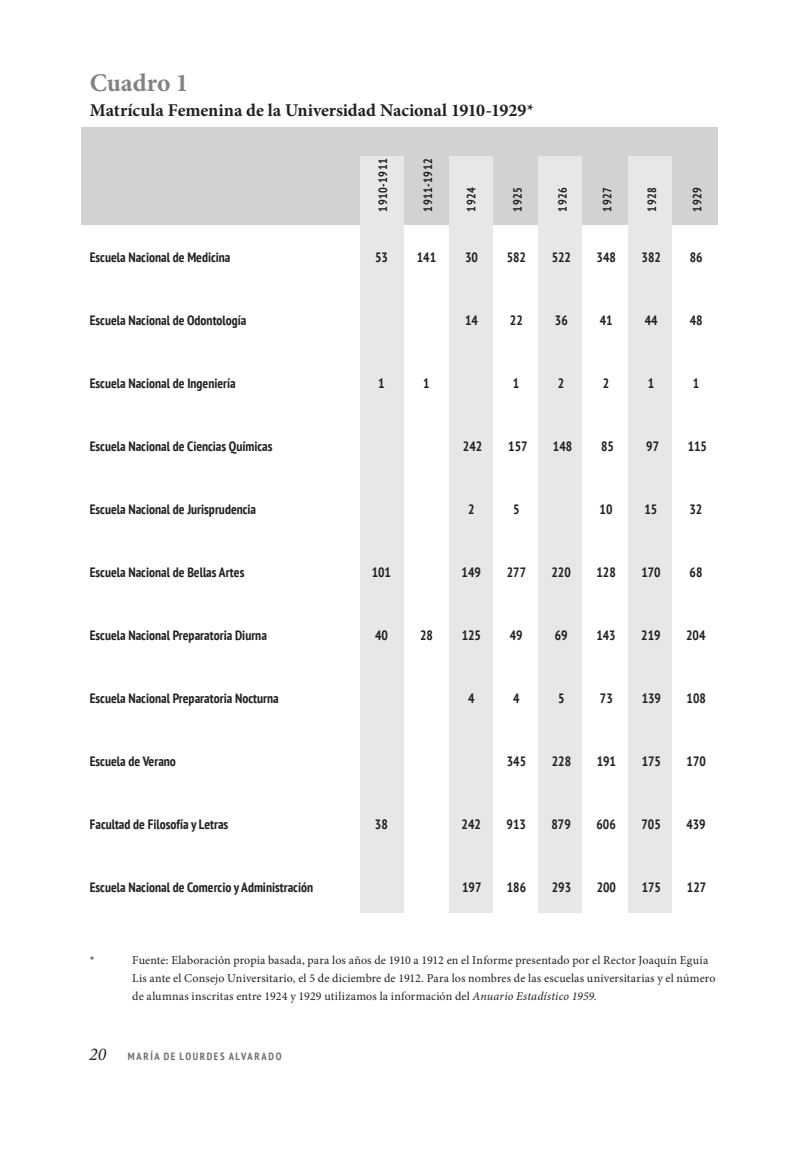
<style>
.page{position:relative;width:808px;height:1149px;background:#fff}
.page>*{position:absolute;margin:0;border:0;box-sizing:border-box;transform-origin:0 0}
.t1{font:700 25.5px "Minion Pro";letter-spacing:-.005em;color:#808285}
.t2{font:700 18px "Minion Pro";letter-spacing:-.005em;color:#231f20}
.t3{font:700 condensed 13.5px "PT Sans";color:#231f20}
.t4{font:12px/18px "Minion Pro";letter-spacing:.01em;color:#231f20}
.t5{font:700 condensed 12px "PT Sans";letter-spacing:.04em;color:#231f20}
.t6{font:700 condensed 10.5px "PT Sans";letter-spacing:.15em;color:#6c6d70}
.s1{font-style:italic}
.s2{font-family:"Minion Pro";font-weight:400;font-style:italic;font-stretch:normal;font-size:18px;color:#231f20}
</style>
<div class="page">
<div style="left:81px;top:128px;width:637px;height:97px;background:#d1d2d4"></div>
<div style="left:628px;top:156px;width:44px;height:756px;background:#e6e7e9"></div>
<div style="left:539px;top:156px;width:43px;height:756px;background:#e6e7e9"></div>
<div style="left:449px;top:156px;width:43px;height:756px;background:#e6e7e9"></div>
<div style="left:360px;top:156px;width:43px;height:756px;background:#e6e7e9"></div>
<h1 class="t1" style="left:90px;top:65px;width:100px">Cuadro 1</h1>
<h2 class="t2" style="left:90px;top:98px;width:446px">Matrícula Femenina de la Universidad Nacional 1910-1929*</h2>
<p class="t5" style="left:375px;top:212px;width:55px;rotate:-90deg">1910-1911</p>
<p class="t5" style="left:420px;top:212px;width:55px;rotate:-90deg">1911-1912</p>
<p class="t5" style="left:463px;top:212px;width:26px;rotate:-90deg">1924</p>
<p class="t5" style="left:509px;top:212px;width:26px;rotate:-90deg">1925</p>
<p class="t5" style="left:554px;top:212px;width:26px;rotate:-90deg">1926</p>
<p class="t5" style="left:599px;top:212px;width:26px;rotate:-90deg">1927</p>
<p class="t5" style="left:644px;top:212px;width:26px;rotate:-90deg">1928</p>
<p class="t5" style="left:689px;top:212px;width:26px;rotate:-90deg">1929</p>
<p class="t3" style="left:90px;top:248px;width:142px">Escuela Nacional de Medicina</p>
<p class="t3" style="left:375px;top:248px;width:14px">53</p>
<p class="t3" style="left:417px;top:248px;width:21px">141</p>
<p class="t3" style="left:465px;top:248px;width:14px">30</p>
<p class="t3" style="left:507px;top:248px;width:21px">582</p>
<p class="t3" style="left:552px;top:248px;width:21px">522</p>
<p class="t3" style="left:597px;top:248px;width:21px">348</p>
<p class="t3" style="left:641px;top:248px;width:21px">382</p>
<p class="t3" style="left:690px;top:248px;width:14px">86</p>
<p class="t3" style="left:90px;top:311px;width:158px">Escuela Nacional de Odontología</p>
<p class="t3" style="left:465px;top:311px;width:14px">14</p>
<p class="t3" style="left:510px;top:311px;width:14px">22</p>
<p class="t3" style="left:555px;top:311px;width:14px">36</p>
<p class="t3" style="left:600px;top:311px;width:14px">41</p>
<p class="t3" style="left:645px;top:311px;width:14px">44</p>
<p class="t3" style="left:690px;top:311px;width:14px">48</p>
<p class="t3" style="left:90px;top:374px;width:148px">Escuela Nacional de Ingeniería</p>
<p class="t3" style="left:378px;top:374px;width:8px">1</p>
<p class="t3" style="left:423px;top:374px;width:8px">1</p>
<p class="t3" style="left:513px;top:374px;width:8px">1</p>
<p class="t3" style="left:558px;top:374px;width:8px">2</p>
<p class="t3" style="left:603px;top:374px;width:8px">2</p>
<p class="t3" style="left:648px;top:374px;width:8px">1</p>
<p class="t3" style="left:693px;top:374px;width:8px">1</p>
<p class="t3" style="left:90px;top:437px;width:184px">Escuela Nacional de Ciencias Químicas</p>
<p class="t3" style="left:463px;top:437px;width:21px">242</p>
<p class="t3" style="left:508px;top:437px;width:21px">157</p>
<p class="t3" style="left:553px;top:437px;width:21px">148</p>
<p class="t3" style="left:601px;top:437px;width:14px">85</p>
<p class="t3" style="left:646px;top:437px;width:14px">97</p>
<p class="t3" style="left:688px;top:437px;width:21px">115</p>
<p class="t3" style="left:90px;top:500px;width:168px">Escuela Nacional de Jurisprudencia</p>
<p class="t3" style="left:468px;top:500px;width:8px">2</p>
<p class="t3" style="left:513px;top:500px;width:8px">5</p>
<p class="t3" style="left:599px;top:500px;width:14px">10</p>
<p class="t3" style="left:644px;top:500px;width:14px">15</p>
<p class="t3" style="left:689px;top:500px;width:14px">32</p>
<p class="t3" style="left:90px;top:563px;width:156px">Escuela Nacional de Bellas Artes</p>
<p class="t3" style="left:372px;top:563px;width:21px">101</p>
<p class="t3" style="left:462px;top:563px;width:21px">149</p>
<p class="t3" style="left:507px;top:563px;width:21px">277</p>
<p class="t3" style="left:551px;top:563px;width:21px">220</p>
<p class="t3" style="left:596px;top:563px;width:21px">128</p>
<p class="t3" style="left:641px;top:563px;width:21px">170</p>
<p class="t3" style="left:689px;top:563px;width:14px">68</p>
<p class="t3" style="left:90px;top:626px;width:179px">Escuela Nacional Preparatoria Diurna</p>
<p class="t3" style="left:375px;top:626px;width:14px">40</p>
<p class="t3" style="left:420px;top:626px;width:14px">28</p>
<p class="t3" style="left:462px;top:626px;width:21px">125</p>
<p class="t3" style="left:510px;top:626px;width:14px">49</p>
<p class="t3" style="left:555px;top:626px;width:14px">69</p>
<p class="t3" style="left:596px;top:626px;width:21px">143</p>
<p class="t3" style="left:641px;top:626px;width:21px">219</p>
<p class="t3" style="left:686px;top:626px;width:21px">204</p>
<p class="t3" style="left:90px;top:689px;width:190px">Escuela Nacional Preparatoria Nocturna</p>
<p class="t3" style="left:468px;top:689px;width:8px">4</p>
<p class="t3" style="left:513px;top:689px;width:8px">4</p>
<p class="t3" style="left:558px;top:689px;width:8px">5</p>
<p class="t3" style="left:600px;top:689px;width:14px">73</p>
<p class="t3" style="left:642px;top:689px;width:21px">139</p>
<p class="t3" style="left:687px;top:689px;width:21px">108</p>
<p class="t3" style="left:90px;top:752px;width:88px">Escuela de Verano</p>
<p class="t3" style="left:507px;top:752px;width:21px">345</p>
<p class="t3" style="left:552px;top:752px;width:21px">228</p>
<p class="t3" style="left:597px;top:752px;width:21px">191</p>
<p class="t3" style="left:642px;top:752px;width:21px">175</p>
<p class="t3" style="left:687px;top:752px;width:21px">170</p>
<p class="t3" style="left:90px;top:815px;width:140px">Facultad de Filosofía y Letras</p>
<p class="t3" style="left:375px;top:815px;width:14px">38</p>
<p class="t3" style="left:462px;top:815px;width:21px">242</p>
<p class="t3" style="left:507px;top:815px;width:21px">913</p>
<p class="t3" style="left:551px;top:815px;width:21px">879</p>
<p class="t3" style="left:596px;top:815px;width:21px">606</p>
<p class="t3" style="left:641px;top:815px;width:21px">705</p>
<p class="t3" style="left:686px;top:815px;width:21px">439</p>
<p class="t3" style="left:90px;top:878px;width:225px">Escuela Nacional de Comercio y Administración</p>
<p class="t3" style="left:462px;top:878px;width:21px">197</p>
<p class="t3" style="left:507px;top:878px;width:21px">186</p>
<p class="t3" style="left:552px;top:878px;width:21px">293</p>
<p class="t3" style="left:597px;top:878px;width:21px">200</p>
<p class="t3" style="left:642px;top:878px;width:21px">175</p>
<p class="t3" style="left:687px;top:878px;width:21px">127</p>
<p class="t4" style="left:90px;top:950px;width:6px">*</p>
<p class="t4" style="left:132px;top:950px;width:585px">Fuente: Elaboración propia basada, para los años de 1910 a 1912 en el Informe presentado por el Rector Joaquín Eguía<br>Lis ante el Consejo Universitario, el 5 de diciembre de 1912. Para los nombres de las escuelas universitarias y el número de alumnas inscritas entre 1924 y 1929 utilizamos la información del <span class="s1">Anuario Estadístico 1959.</span></p>
<p class="t6" style="left:89px;top:1049px;width:194px"><span class="s2">20</span> María de Lourdes Alvarado</p>
</div>
